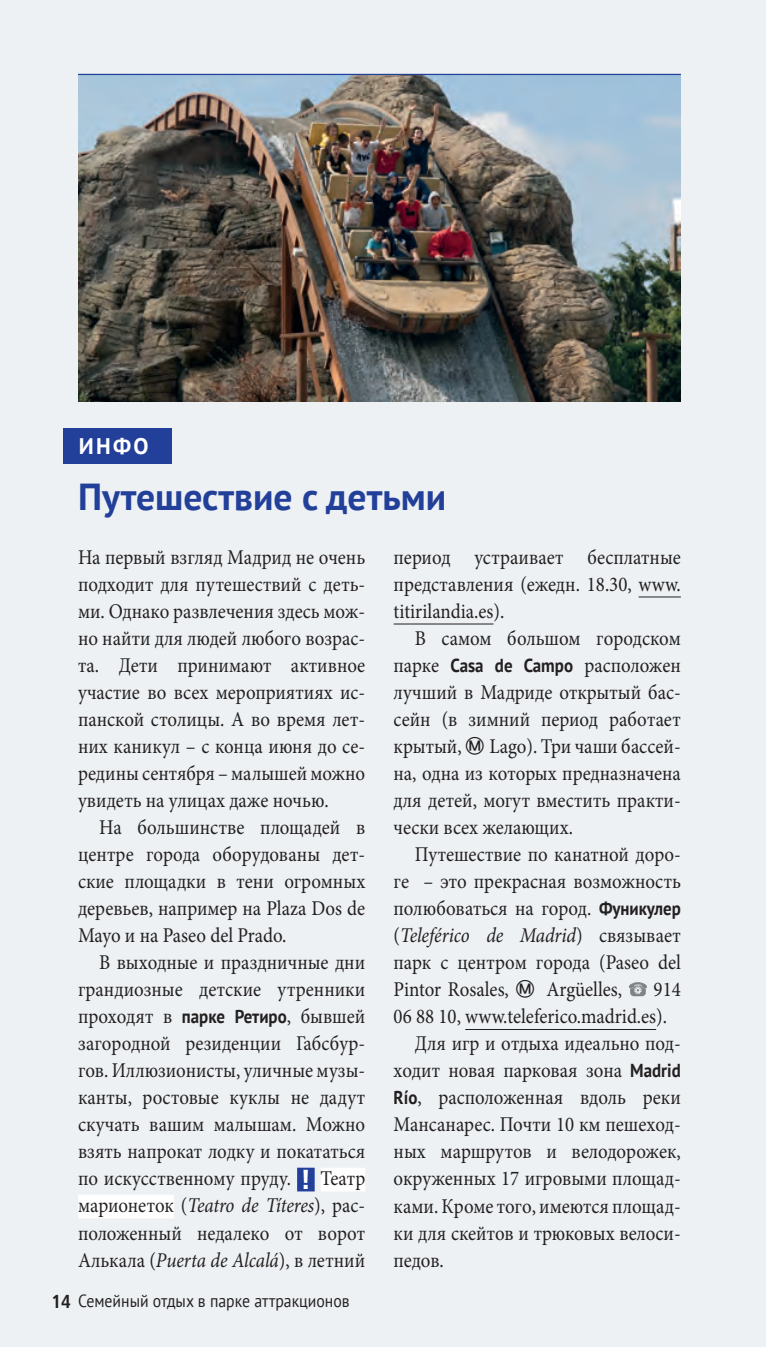
<style>
.page{position:relative;width:766px;height:1347px;background:#fff}
.page>*{position:absolute;margin:0;border:0;box-sizing:border-box;transform-origin:0 0}
._5_1_Special_U1{font:700 37.5px "PT Sans";color:#223f99}
._5_0_Special_U0{font:700 22.5px "PT Sans";color:#fff}
._2_2_GS_Block_mit_Ei{font:21px/27px "Minion Pro";color:#231f20;text-align:justify;scale:.9 1}
._2_1_GS_Block{font:21px/27px "Minion Pro";color:#231f20;text-align:justify;scale:.9 1}
.Seitenzahl{font:17.5px "PT Sans";color:#231f20;scale:.9 1}
.s1{font-family:"PT Sans";font-weight:700;font-size:18.75px}
.s2{font-family:"Frutiger LT Pro";font-weight:900;font-stretch:condensed;font-size:27.5px;color:#fff}
.s3{font-style:italic}
.s4{font-family:"Frutiger LT Pro";font-weight:700;font-stretch:condensed;font-size:18.75px}
</style>
<div class="page">
<div style="left:0;top:0;width:765px;height:1346px;background:#edf1f3"></div>
<div style="left:297px;top:1167px;width:17px;height:24px;background:#223f99"></div>
<div style="left:320px;top:1167px;width:45px;height:24px;background:#fff"></div>
<div style="left:78px;top:1194px;width:96px;height:24px;background:#fff"></div>
<hr style="left:638px;top:596px;width:42px;height:1px;background:#231f20">
<hr style="left:393px;top:623px;width:100px;height:1px;background:#231f20">
<hr style="left:465px;top:1029px;width:191px;height:1px;background:#231f20">
<svg style="left:629px;top:982px;width:18px;height:14px"></svg>
<div style="left:64px;top:428px;width:108px;height:36px;background:#223f99"></div>
<img style="left:78px;top:75px;width:602px;height:326px">
<hr style="left:78px;top:74px;width:602px;height:1px;background:#223f99">
<p class="_5_0_Special_U0" style="left:79px;top:431px;width:71px">ИНФО</p>
<p class="_5_1_Special_U1" style="left:78px;top:471px;width:369px">Путешествие с детьми</p>
<p class="_2_1_GS_Block" style="left:78px;top:543px;width:320px">На первый взгляд Мадрид не очень подходит для путешествий с деть&shy;ми. Однако развлечения здесь мож&shy;но найти для людей любого возрас&shy;та. Дети принимают активное участие во всех мероприятиях ис&shy;панской столицы. А во время лет&shy;них каникул – с конца июня до се&shy;редины сентября – малышей можно увидеть на улицах даже ночью.</p>
<p class="_2_2_GS_Block_mit_Ei" style="left:78px;top:814px;width:320px;text-indent:21px">На большинстве площадей в центре города оборудованы дет&shy;ские площадки в тени огромных деревьев, например на Plaza Dos de Mayo и на Paseo del Prado.</p>
<p class="_2_2_GS_Block_mit_Ei" style="left:78px;top:949px;width:320px;text-indent:21px">В выходные и праздничные дни грандиозные детские утренники проходят в <span class="s1">парке Ретиро</span>, бывшей загородной резиденции Габсбур&shy;гов. Иллюзионисты, уличные музы&shy;канты, ростовые куклы не дадут скучать вашим малышам. Можно взять напрокат лодку и покататься по искусственному пруду. <span class="s2">!</span> Театр марионеток (<span class="s3">Teatro de Títeres</span>), рас&shy;положенный недалеко от ворот Алькала (<span class="s3">Puerta de Alcalá</span>), в летний</p>
<p class="Seitenzahl" style="left:51px;top:1289px;width:333px"><span class="s4">14</span> Семейный отдых в парке аттракционов</p>
<p class="_2_2_GS_Block_mit_Ei" style="left:393px;top:543px;width:320px">период устраивает бесплатные представления (ежедн. 18.30, www. titirilandia.es).</p>
<p class="_2_2_GS_Block_mit_Ei" style="left:393px;top:624px;width:320px;text-indent:21px">В самом большом городском парке <span class="s1">Casa de Campo</span> расположен лучший в Мадриде открытый бас&shy;сейн (в зимний период работает крытый,</p>
<p class="_2_2_GS_Block_mit_Ei" style="left:393px;top:733px;width:320px;text-indent:96px">Lago). Три чаши бассей&shy;на, одна из которых предназначена для детей, могут вместить практи&shy;чески всех желающих.</p>
<p class="_2_2_GS_Block_mit_Ei" style="left:393px;top:841px;width:320px;text-indent:21px">Путешествие по канатной доро&shy;ге – это прекрасная возможность полюбоваться на город. <span class="s1">Фуникулер </span>(<span class="s3">Teleférico de Madrid</span>) связывает парк с центром города (Paseo del Pintor Rosales,</p>
<p class="_2_2_GS_Block_mit_Ei" style="left:546px;top:976px;width:86px">Argüelles,</p>
<p class="_2_2_GS_Block_mit_Ei" style="left:393px;top:976px;width:320px;text-indent:260px">914<br>06 88 10, www.teleferico.madrid.es).</p>
<p class="_2_2_GS_Block_mit_Ei" style="left:393px;top:1030px;width:320px;text-indent:21px">Для игр и отдыха идеально под&shy;ходит новая парковая зона <span class="s1">Madrid Río</span>, расположенная вдоль реки Мансанарес. Почти 10 км пешеход&shy;ных маршрутов и велодорожек, окруженных 17 игровыми площад&shy;ками. Кроме того, имеются площад&shy;ки для скейтов и трюковых велоси&shy;педов.</p>
</div>
